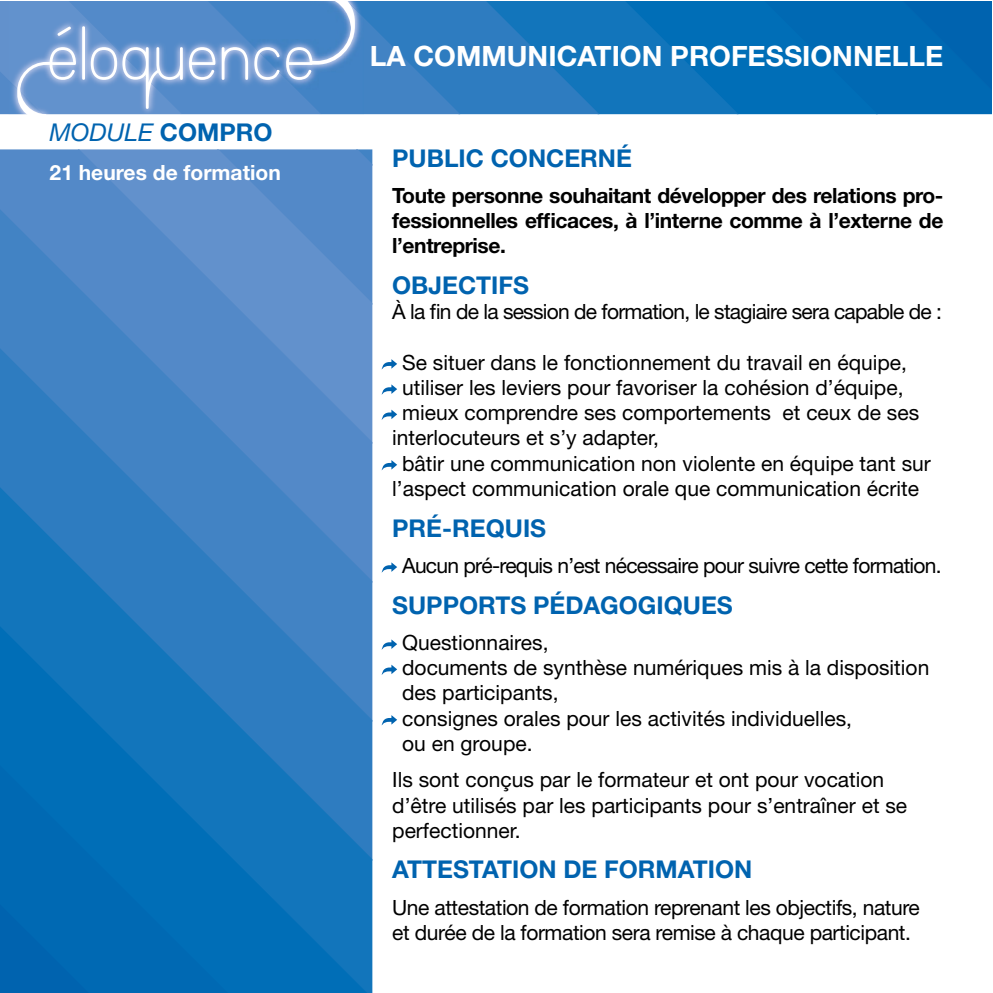
<style>
.page{position:relative;width:993px;height:993px;background:#fff}
.page>*{position:absolute;margin:0;border:0;box-sizing:border-box;transform-origin:0 0}
.t1{font:700 28px "Helvetica Neue";color:#fff}
.t2{font:700 24.5px "Helvetica Neue";color:#0063af}
.t3{font:italic 24.5px "Helvetica Neue";color:#0063af}
.t4{font:21px/25.2px "Helvetica Neue";color:#000}
.t5{font:700 21px/25.2px "Helvetica Neue";letter-spacing:-.02em;color:#000;text-align:justify}
.t6{font:21px "Helvetica Neue";letter-spacing:-.035em;color:#000}
.t7{font:21px/25.2px "Helvetica Neue";letter-spacing:-.02em;color:#000}
.t8{font:700 21px "Helvetica Neue";color:#fff}
.s1{font-weight:700;font-style:normal}
</style>
<div class="page">
<svg style="left:0;top:2px;width:990px;height:113px;background:#3481c2"></svg>
<svg style="left:0;top:149px;width:372px;height:60px;background:#598cc9"></svg>
<svg style="left:0;top:209px;width:372px;height:139px;background:#548ac8"></svg>
<svg style="left:0;top:348px;width:372px;height:139px;background:#4684c5"></svg>
<svg style="left:0;top:487px;width:372px;height:505px;background:#327ec1"></svg>
<svg style="left:0;top:626px;width:367px;height:366px;background:#1775bb"></svg>
<svg style="left:0;top:765px;width:228px;height:227px;background:#016cb5"></svg>
<div style="left:0;top:903px;width:89px;height:89px;background:#0069b3"></div>
<svg style="left:381px;top:359px;width:16px;height:10px"></svg>
<svg style="left:381px;top:384px;width:16px;height:11px"></svg>
<svg style="left:381px;top:409px;width:16px;height:11px"></svg>
<svg style="left:381px;top:460px;width:16px;height:10px"></svg>
<svg style="left:381px;top:562px;width:16px;height:10px"></svg>
<svg style="left:381px;top:639px;width:16px;height:10px"></svg>
<svg style="left:381px;top:664px;width:16px;height:11px"></svg>
<svg style="left:381px;top:715px;width:16px;height:10px"></svg>
<p class="t3" style="left:50px;top:117px;width:224px">MODULE <span class="s1">COMPRO</span></p>
<p class="t8" style="left:50px;top:159px;width:233px">21 heures de formation</p>
<h1 class="t1" style="left:370px;top:39px;width:574px">LA COMMUNICATION PROFESSIONNELLE</h1>
<p class="t2" style="left:392px;top:143px;width:241px">PUBLIC CONCERNÉ</p>
<p class="t5" style="left:392px;top:182px;width:552px">Toute personne souhaitant développer des relations pro&shy;fessionnelles efficaces, à l’interne comme à l’externe de l’entreprise.</p>
<p class="t2" style="left:392px;top:270px;width:138px">OBJECTIFS</p>
<p class="t6" style="left:392px;top:299px;width:551px">À la fin de la session de formation, le stagiaire sera capable de :</p>
<p class="t4" style="left:402px;top:349px;width:506px">Se situer dans le fonctionnement du travail en équipe,</p>
<p class="t4" style="left:402px;top:374px;width:502px">utiliser les leviers pour favoriser la cohésion d’équipe,</p>
<p class="t4" style="left:402px;top:399px;width:518px">mieux comprendre ses comportements et ceux de ses</p>
<p class="t4" style="left:392px;top:425px;width:268px">interlocuteurs et s’y adapter,</p>
<p class="t4" style="left:402px;top:450px;width:530px">bâtir une communication non violente en équipe tant sur</p>
<p class="t4" style="left:392px;top:475px;width:528px">l’aspect communication orale que communication écrite</p>
<p class="t2" style="left:392px;top:512px;width:155px">PRÉ-REQUIS</p>
<p class="t6" style="left:402px;top:552px;width:541px">Aucun pré-requis n’est nécessaire pour suivre cette formation.</p>
<p class="t2" style="left:392px;top:589px;width:342px">SUPPORTS PÉDAGOGIQUES</p>
<p class="t4" style="left:402px;top:629px;width:528px">Questionnaires,<br>documents de synthèse numériques mis à la disposition des participants,<br>consignes orales pour les activités individuelles,<br>ou en groupe.</p>
<p class="t4" style="left:392px;top:766px;width:516px">Ils sont conçus par le formateur et ont pour vocation d’être utilisés par les participants pour s’entraîner et se perfectionner.</p>
<p class="t2" style="left:392px;top:854px;width:361px">ATTESTATION DE FORMATION</p>
<p class="t7" style="left:392px;top:894px;width:529px">Une attestation de formation reprenant les objectifs, nature et durée de la formation sera remise à chaque participant.</p>
</div>
